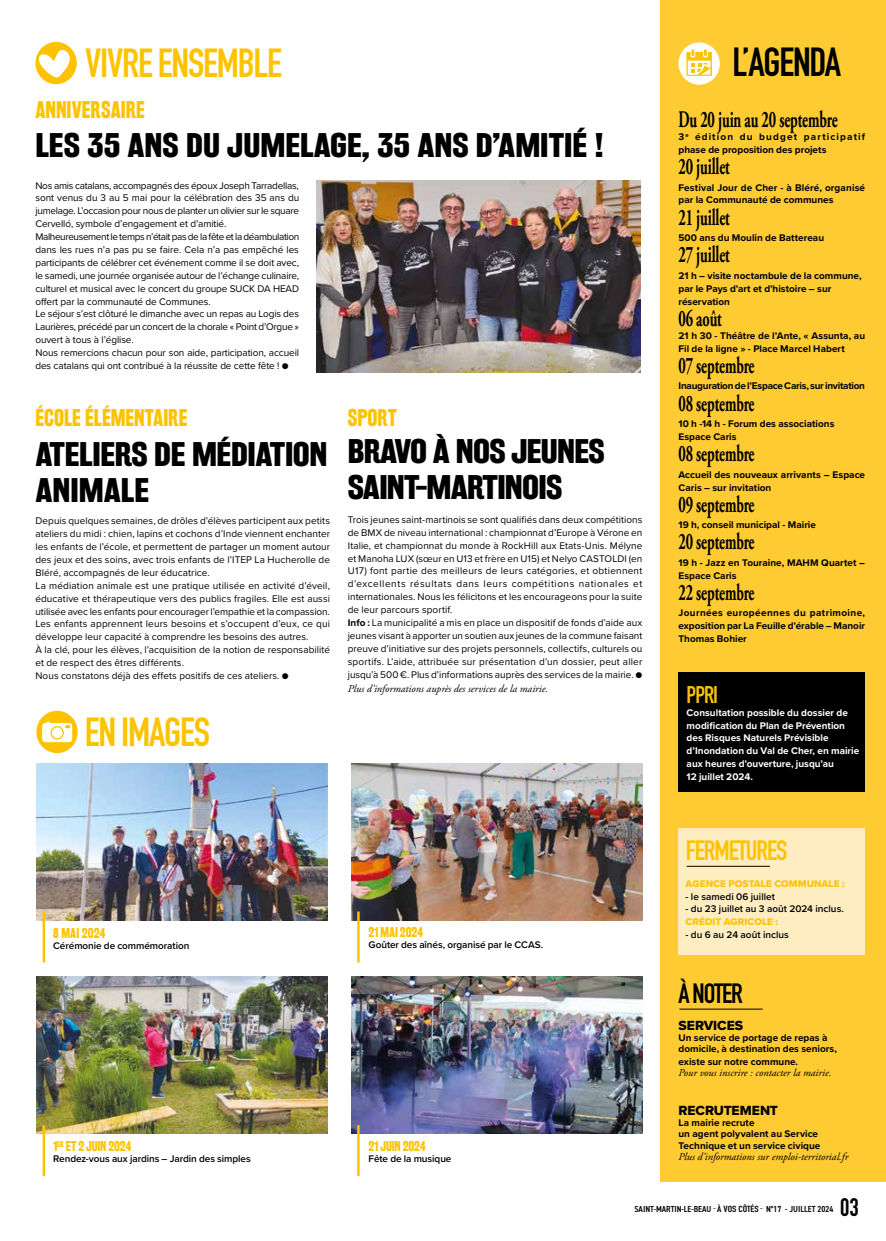
<style>
.page{position:relative;width:886px;height:1241px;background:#fff}
.page>*{position:absolute;margin:0;border:0;box-sizing:border-box;transform-origin:0 0}
.t1{font:700 40px "DIN Condensed";letter-spacing:-.03em;color:#fdc300}
.t2{font:700 40px "DIN Condensed";letter-spacing:-.03em;color:#000}
.t3{font:700 30px/36px "Rakesly Rg";letter-spacing:-.01em;color:#000;scale:1.2 1}
.t4{font:700 27.5px "DIN Condensed";letter-spacing:-.04em;color:#fdc300}
.t5{font:700 27.5px "DIN Condensed";letter-spacing:-.04em;color:#000}
.t6{font:700 25px "DIN Condensed";color:#000}
.t7{font:700 23.75px "Adobe Garamond Pro";letter-spacing:-.01em;color:#000;scale:.6 1}
.t8{font:700 23.75px "DIN Condensed";color:#fdc300}
.t9{font:700 21.25px "Rakesly Rg";color:#fdc300}
.t10{font:13.75px "Proxima Nova Extrabld";letter-spacing:-.005em;color:#000}
.t11{font:700 12.5px "Rakesly Rg";letter-spacing:-.01em;color:#fdc300}
.t12{font:italic 10.62px "Adobe Garamond Pro";color:#000}
.t13{font:10px/12.9px "Proxima Nova";letter-spacing:.005em;color:#000}
.t14{font:700 10px/12.9px "Proxima Nova";color:#000}
.t15{font:600 10px "Proxima Nova";letter-spacing:-.005em;color:#000}
.t16{font:700 10px/12.9px "Proxima Nova";color:#fff}
.t17{font:700 10px/12.9px "Proxima Nova";letter-spacing:.06em;color:#000}
.t18{font:700 10px "Proxima Nova";letter-spacing:-.025em;color:#000}
.t19{font:10px "Proxima Nova Extrabld";letter-spacing:.005em;color:#fdc300}
.t20{font:600 condensed 8.75px "DIN2014";color:#000}
.s1{font-weight:500}
.s2{font-weight:700}
.s3{font-family:"Rakesly Lt";font-weight:400;font-stretch:normal}
.s4{font-family:"DIN Condensed";font-weight:700;font-stretch:normal}
</style>
<div class="page">
<svg style="left:36px;top:710px;width:42px;height:43px"></svg>
<div style="left:35px;top:42px;width:42px;height:42px;background:#fdc300;border-radius:50%"></div>
<img style="left:317px;top:181px;width:323px;height:191px">
<svg style="left:38px;top:49px;width:32px;height:29px"></svg>
<img style="left:36px;top:763px;width:291px;height:157px">
<img style="left:36px;top:976px;width:291px;height:156px">
<img style="left:352px;top:763px;width:290px;height:157px">
<img style="left:352px;top:976px;width:290px;height:156px">
<hr style="left:43px;top:911px;width:2px;height:51px;background:#fdc300">
<hr style="left:43px;top:1124px;width:2px;height:51px;background:#fdc300">
<hr style="left:357px;top:911px;width:3px;height:51px;background:#fdc300">
<hr style="left:357px;top:1124px;width:3px;height:51px;background:#fdc300">
<svg style="left:42px;top:721px;width:30px;height:21px"></svg>
<div style="left:661px;top:0;width:225px;height:1181px;background:#fecb32"></div>
<div style="left:678px;top:42px;width:42px;height:43px;background:#fff;border-radius:50%"></div>
<svg style="left:686px;top:49px;width:26px;height:27px"></svg>
<div style="left:678px;top:828px;width:186px;height:127px;background:#ffedc2"></div>
<div style="left:678px;top:671px;width:186px;height:120px;background:#000"></div>
<hr style="left:687px;top:865px;width:83px;height:1px;background:#000">
<hr style="left:679px;top:1008px;width:84px;height:1px;background:#000">
<h1 class="t1" style="left:85px;top:36px;width:198px">VIVRE ENSEMBLE</h1>
<h3 class="t9" style="left:35px;top:97px;width:111px">ANNIVERSAIRE</h3>
<h2 class="t3" style="left:35px;top:127px;width:475px">LES 35 ANS DU JUMELAGE, 35 ANS D’AMITIÉ !</h2>
<p class="t13" style="left:35px;top:178px;width:265px">Nos amis catalans, accompagnés des époux Joseph Tarradellas, sont venus du 3 au 5 mai pour la célébration des 35 ans du jumelage. L’occasion pour nous de planter un olivier sur le square Cervelló, symbole d’engagement et d’amitié.<br>Malheureusement le temps n’était pas de la fête et la déambulation dans les rues n’a pas pu se faire. Cela n’a pas empêché les participants de célébrer cet événement comme il se doit avec, le samedi, une journée organisée autour de l’échange culinaire, culturel et musical avec le concert du groupe SUCK DA HEAD offert par la communauté de Communes.<br>Le séjour s’est clôturé le dimanche avec un repas au Logis des Laurières, précédé par un concert de la chorale « Point d’Orgue » ouvert à tous à l’église.<br>Nous remercions chacun pour son aide, participation, accueil des catalans qui ont contribué à la réussite de cette fête ! <span class="s1">●</span></p>
<h3 class="t9" style="left:35px;top:405px;width:153px">ÉCOLE ÉLÉMENTAIRE</h3>
<h3 class="t9" style="left:348px;top:405px;width:51px">SPORT</h3>
<h2 class="t3" style="left:35px;top:436px;width:245px">ATELIERS DE MÉDIATION<br>ANIMALE</h2>
<h2 class="t3" style="left:348px;top:433px;width:216px">BRAVO À NOS JEUNES<br>SAINT-MARTINOIS</h2>
<p class="t13" style="left:35px;top:514px;width:296px">Depuis quelques semaines, de drôles d’élèves participent aux petits ateliers du midi : chien, lapins et cochons d’Inde viennent enchanter les enfants de l’école, et permettent de partager un moment autour des jeux et des soins, avec trois enfants de l’ITEP La Hucherolle de Bléré, accompagnés de leur éducatrice.<br>La médiation animale est une pratique utilisée en activité d’éveil, éducative et thérapeutique vers des publics fragiles. Elle est aussi utilisée avec les enfants pour encourager l’empathie et la compassion.<br>Les enfants apprennent leurs besoins et s’occupent d’eux, ce qui développe leur capacité à comprendre les besoins des autres.<br>À la clé, pour les élèves, l’acquisition de la notion de responsabilité et de respect des êtres différents.<br>Nous constatons déjà des effets positifs de ces ateliers. <span class="s1">●</span></p>
<p class="t13" style="left:348px;top:512px;width:296px">Trois jeunes saint-martinois se sont qualifiés dans deux compétitions de BMX de niveau international : championnat d’Europe à Vérone en Italie, et championnat du monde à RockHill aux Etats-Unis. Mélyne et Manoha LUX (sœur en U13 et frère en U15) et Nelyo CASTOLDI (en U17) font partie des meilleurs de leurs catégories, et obtiennent d’excellents résultats dans leurs compétitions nationales et internationales. Nous les félicitons et les encourageons pour la suite de leur parcours sportif.<br><span class="s2">Info :</span> La municipalité a mis en place un dispositif de fonds d’aide aux jeunes visant à apporter un soutien aux jeunes de la commune faisant preuve d’initiative sur des projets personnels, collectifs, culturels ou sportifs. L’aide, attribuée sur présentation d’un dossier, peut aller jusqu’à 500 €. Plus d’informations auprès des services de la mairie. <span class="s1">●</span></p>
<p class="t12" style="left:348px;top:682px;width:202px">Plus d’informations auprès des services de la mairie.</p>
<h1 class="t1" style="left:85px;top:705px;width:127px">EN IMAGES</h1>
<p class="t11" style="left:53px;top:925px;width:54px">8 MAI 2024</p>
<p class="t15" style="left:53px;top:938px;width:138px">Cérémonie de commémoration</p>
<p class="t11" style="left:53px;top:1138px;width:80px">1<sup>ER</sup> ET 2 JUIN 2024</p>
<p class="t15" style="left:53px;top:1150px;width:199px">Rendez-vous aux jardins – Jardin des simples</p>
<p class="t11" style="left:368px;top:924px;width:56px">21 MAI 2024</p>
<p class="t15" style="left:368px;top:937px;width:175px">Goûter des aînés, organisé par le CCAS.</p>
<p class="t11" style="left:368px;top:1138px;width:59px">21 JUIN 2024</p>
<p class="t15" style="left:368px;top:1150px;width:85px">Fête de la musique</p>
<h1 class="t2" style="left:732px;top:35px;width:110px">L’AGENDA</h1>
<h3 class="t7" style="left:678px;top:106px;width:267px">Du 20 juin au 20 septembre</h3>
<p class="t17" style="left:678px;top:130px;width:188px">3<sup>e</sup> édition du budget participatif phase de proposition des projets</p>
<h3 class="t7" style="left:678px;top:153px;width:87px">20 juillet</h3>
<p class="t14" style="left:678px;top:180px;width:188px">Festival Jour de Cher - à Bléré, organisé par la Communauté de communes</p>
<h3 class="t7" style="left:678px;top:203px;width:87px">21 juillet</h3>
<p class="t14" style="left:678px;top:231px;width:147px">500 ans du Moulin de Battereau</p>
<h3 class="t7" style="left:678px;top:241px;width:87px">27 juillet</h3>
<p class="t14" style="left:678px;top:269px;width:185px">21 h – visite noctambule de la commune, par le Pays d’art et d’histoire – sur réservation</p>
<h3 class="t7" style="left:678px;top:304px;width:74px">06 août</h3>
<p class="t14" style="left:678px;top:329px;width:188px">21 h 30 - Théâtre de l’Ante, « Assunta, au<br>Fil de la ligne » - Place Marcel Habert</p>
<h3 class="t7" style="left:678px;top:351px;width:128px">07 septembre</h3>
<p class="t18" style="left:678px;top:378px;width:188px">Inauguration de l’Espace Caris, sur invitation</p>
<h3 class="t7" style="left:678px;top:389px;width:128px">08 septembre</h3>
<p class="t14" style="left:678px;top:417px;width:158px">10 h -14 h - Forum des associations<br>Espace Caris</p>
<h3 class="t7" style="left:678px;top:440px;width:128px">08 septembre</h3>
<p class="t14" style="left:678px;top:467px;width:188px">Accueil des nouveaux arrivants – Espace<br>Caris – sur invitation</p>
<h3 class="t7" style="left:678px;top:490px;width:128px">09 septembre</h3>
<p class="t14" style="left:678px;top:518px;width:139px">19 h, conseil municipal - Mairie</p>
<h3 class="t7" style="left:678px;top:528px;width:128px">20 septembre</h3>
<p class="t14" style="left:678px;top:556px;width:188px">19 h - Jazz en Touraine, MAHM Quartet –<br>Espace Caris</p>
<h3 class="t7" style="left:678px;top:578px;width:128px">22 septembre</h3>
<p class="t14" style="left:678px;top:606px;width:188px;text-align:justify">Journées européennes du patrimoine, exposition par La Feuille d’érable – Manoir Thomas Bohier</p>
<h3 class="t8" style="left:687px;top:678px;width:33px">PPRI</h3>
<p class="t16" style="left:687px;top:705px;width:174px">Consultation possible du dossier de modification du Plan de Prévention des Risques Naturels Prévisible d’Inondation du Val de Cher, en mairie aux heures d’ouverture, jusqu’au<br>12 juillet 2024.</p>
<h3 class="t4" style="left:686px;top:831px;width:103px">FERMETURES</h3>
<p class="t19" style="left:685px;top:875px;width:161px">AGENCE POSTALE COMMUNALE :</p>
<p class="t15" style="left:685px;top:888px;width:91px">- le samedi 06 juillet</p>
<p class="t15" style="left:685px;top:901px;width:159px">- du 23 juillet au 3 août 2024 inclus.</p>
<p class="t19" style="left:685px;top:914px;width:94px">CRÉDIT AGRICOLE :</p>
<p class="t15" style="left:685px;top:927px;width:105px">- du 6 au 24 août inclus</p>
<h3 class="t5" style="left:678px;top:975px;width:66px">À NOTER</h3>
<h3 class="t10" style="left:678px;top:1014px;width:66px">SERVICES</h3>
<p class="t14" style="left:678px;top:1031px;width:160px;line-height:11.2px">Un service de portage de repas à domicile, à destination des seniors,</p>
<p class="t14" style="left:678px;top:1054px;width:121px">existe sur notre commune.</p>
<p class="t12" style="left:678px;top:1066px;width:154px">Pour vous inscrire : contacter la mairie.</p>
<h3 class="t10" style="left:678px;top:1099px;width:101px">RECRUTEMENT</h3>
<p class="t14" style="left:678px;top:1116px;width:143px;line-height:11.2px">La mairie recrute<br>un agent polyvalent au Service<br>Technique et un service civique</p>
<p class="t12" style="left:678px;top:1149px;width:171px">Plus d’informations sur emploi-territorial.fr</p>
<p class="t20" style="left:634px;top:1203px;width:200px">SAINT-MARTIN-LE-BEAU <span class="s3">-</span> <span class="s4">À VOS CÔTÉS</span> <span class="s3">-</span> N°17 - JUILLET 2024</p>
<h3 class="t6" style="left:840px;top:1189px;width:20px">03</h3>
</div>
